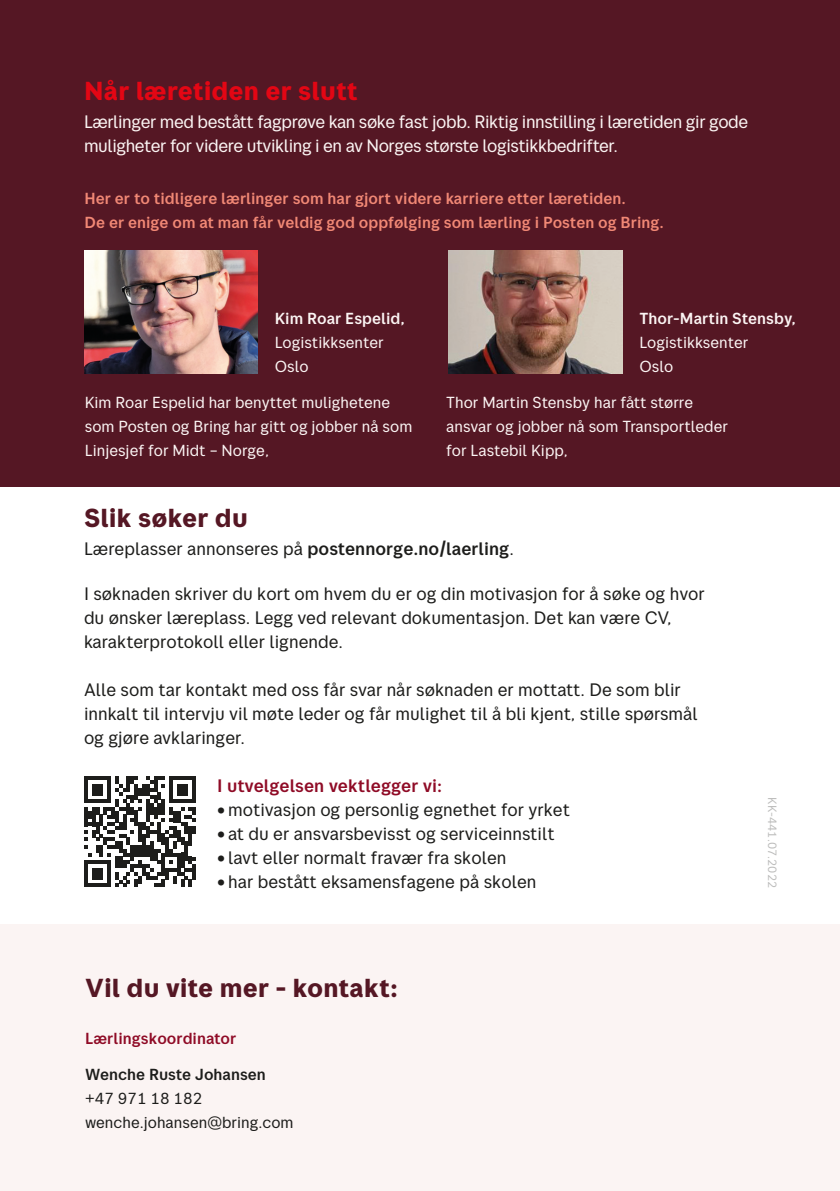
<style>
.page{position:relative;width:840px;height:1191px;background:#fff}
.page>*{position:absolute;margin:0;border:0;box-sizing:border-box;transform-origin:0 0}
.Tittel{font:700 26px "Posten Sans";color:#551724}
.Tittel-2{font:700 26px "Posten Sans";letter-spacing:.005em;color:#e30614}
.Mengdetekst{font:18px/24px "Posten Sans";color:#1d1d1b}
.Tittel-3{font:18px/24px "Posten Sans";letter-spacing:-.025em;color:#fbf4f3}
.Tittel-4{font:18px "Posten Sans";color:#1d1d1b}
.Mellomtittel{font:500 18px "Posten Sans";color:#8f0b26}
.Mengdetekst-2{font:16px/24px "Posten Sans";color:#fbf4f3}
.Mengdetekst-3{font:500 16px/24px "Posten Sans";color:#f18875}
.Mengdetekst__boks{font:500 16px/24px "Posten Sans";color:#fbf4f3}
.Mengdetekst__boks-2{font:16px/24px "Posten Sans";color:#fbf4f3}
.Mengdetekst__boks-3{font:500 16px/24px "Posten Sans";color:#1d1d1b}
.Mengdetekst__boks-4{font:16px "Posten Sans";color:#1d1d1b}
.Mengdetekst__boks-5{font:500 16px "Posten Sans";color:#8f0b26}
.Mengdetekst__modell{font:12px "Posten Sans";color:#bdbdbc}
.s1{font-weight:500}
.s2{font-weight:400}
</style>
<div class="page">
<div style="left:0;top:0;width:839px;height:486px;background:#551724"></div>
<div style="left:0;top:924px;width:839px;height:267px;background:#fbf4f3"></div>
<img style="left:84px;top:250px;width:173px;height:124px">
<img style="left:448px;top:250px;width:174px;height:124px">
<svg style="left:84px;top:776px;width:112px;height:111px"></svg>
<hr style="left:192px;top:864px;width:4px;height:15px;background:#1d1d1b">
<p class="Tittel-2" style="left:84px;top:75px;width:275px">Når læretiden er slutt</p>
<p class="Tittel-3" style="left:84px;top:110px;width:665px">Lærlinger med bestått fagprøve kan søke fast jobb. Riktig innstilling i læretiden gir gode muligheter for videre utvikling i en av Norges største logistikkbedrifter.</p>
<p class="Mengdetekst-3" style="left:84px;top:186px;width:580px">Her er to tidligere lærlinger som har gjort videre karriere etter læretiden.<br>De er enige om at man får veldig god oppfølging som lærling i Posten og Bring.</p>
<p class="Mengdetekst__boks-2" style="left:274px;top:306px;width:132px"><span class="s1">Kim Roar Espelid,<br></span>Logistikksenter<br>Oslo</p>
<p class="Mengdetekst__boks" style="left:639px;top:306px;width:158px">Thor-Martin Stensby,<br><span class="s2">Logistikksenter<br>Oslo</span></p>
<p class="Mengdetekst-2" style="left:85px;top:390px;width:329px">Kim Roar Espelid har benyttet mulighetene som Posten og Bring har gitt og jobber nå som<br>Linjesjef for Midt – Norge,</p>
<p class="Mengdetekst-2" style="left:446px;top:390px;width:283px">Thor Martin Stensby har fått større ansvar og jobber nå som Transportleder for Lastebil Kipp,</p>
<p class="Tittel" style="left:84px;top:502px;width:165px">Slik søker du</p>
<p class="Tittel-4" style="left:84px;top:538px;width:431px">Læreplasser annonseres på <span class="s1">postennorge.no/laerling</span>.</p>
<p class="Mengdetekst" style="left:84px;top:581px;width:622px">I søknaden skriver du kort om hvem du er og din motivasjon for å søke og hvor du ønsker læreplass. Legg ved relevant dokumentasjon. Det kan være CV, karakterprotokoll eller lignende.</p>
<p class="Mengdetekst" style="left:84px;top:677px;width:615px">Alle som tar kontakt med oss får svar når søknaden er mottatt. De som blir innkalt til intervju vil møte leder og får mulighet til å bli kjent, stille spørsmål og gjøre avklaringer.</p>
<p class="Mellomtittel" style="left:217px;top:775px;width:226px">I utvelgelsen vektlegger vi:</p>
<p class="Mengdetekst" style="left:217px;top:797px;width:354px">• motivasjon og personlig egnethet for yrket</p>
<p class="Mengdetekst" style="left:217px;top:821px;width:339px">• at du er ansvarsbevisst og serviceinnstilt</p>
<p class="Mengdetekst" style="left:217px;top:845px;width:290px">• lavt eller normalt fravær fra skolen</p>
<p class="Mengdetekst" style="left:217px;top:869px;width:320px">• har bestått eksamensfagene på skolen</p>
<p class="Tittel" style="left:85px;top:972px;width:314px">Vil du vite mer - kontakt:</p>
<p class="Mengdetekst__boks-5" style="left:85px;top:1029px;width:152px">Lærlingskoordinator</p>
<p class="Mengdetekst__boks-3" style="left:85px;top:1062px;width:182px">Wenche Ruste Johansen <span class="s2">+47 971 18 182</span></p>
<p class="Mengdetekst__boks-4" style="left:85px;top:1113px;width:210px">wenche.johansen@bring.com</p>
<p class="Mengdetekst__modell" style="left:779px;top:797px;width:92px;rotate:90deg">KK-441.07.2022</p>
</div>
